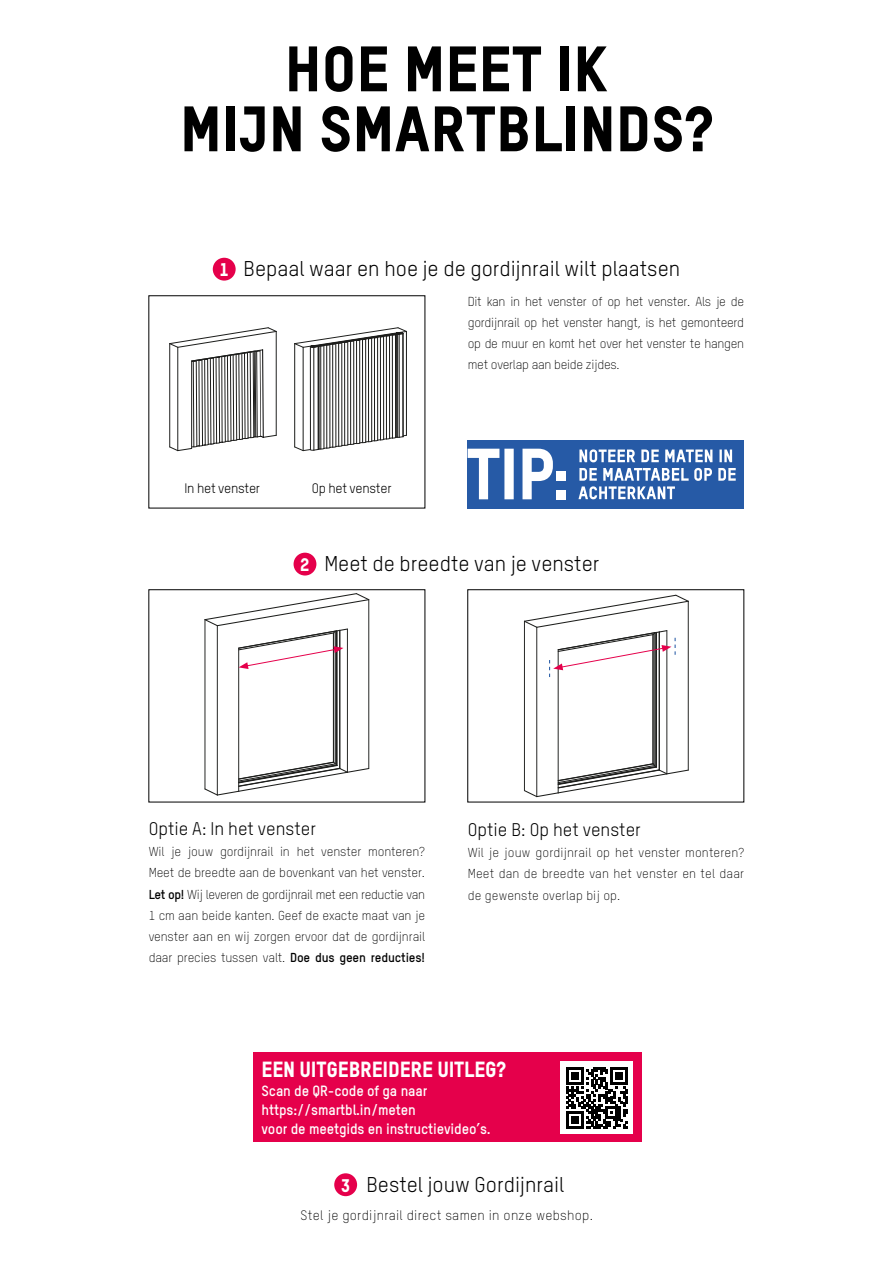
<style>
.page{position:relative;width:893px;height:1263px;background:#fff}
.page>*{position:absolute;margin:0;border:0;box-sizing:border-box;transform-origin:0 0}
.t1{font:63px/60px "TSTARPRO Headline";color:#000;text-align:center}
.t2{font:21.6px "TSTARPRO Headline";letter-spacing:-.01em;color:#fff}
.t3{font:21px "TSTARPRO";color:#000}
.t4{font:18px "TSTARPRO";color:#000}
.t5{font:700 14.7px/18.9px "TSTARPRO";letter-spacing:-.01em;color:#fff}
.t6{font:300 13.5px "TSTARPRO";letter-spacing:.02em;color:#000}
.t7{font:13.5px "TSTARPRO";letter-spacing:-.02em;color:#000}
.t8{font:300 12.75px/21.3px "TSTARPRO";letter-spacing:-.01em;color:#000;text-align:justify}
.s1{font-family:"TSTARPRO Headline";font-size:18px;color:#fff}
.s2{font-weight:700}
</style>
<div class="page">
<hr style="left:558px;top:650px;width:1px;height:143px;background:#1d1e1c">
<hr style="left:667px;top:631px;width:1px;height:143px;background:#1d1e1c">
<hr style="left:688px;top:601px;width:1px;height:169px;background:#1d1e1c">
<hr style="left:536px;top:627px;width:1px;height:170px;background:#1d1e1c">
<hr style="left:524px;top:621px;width:1px;height:170px;background:#1d1e1c">
<hr style="left:654px;top:633px;width:1px;height:132px;background:#1d1e1c">
<hr style="left:653px;top:635px;width:1px;height:129px;background:#1d1e1c">
<hr style="left:659px;top:632px;width:1px;height:138px;background:#1d1e1c">
<svg style="left:524px;top:763px;width:164px;height:34px"></svg>
<hr style="left:656px;top:632px;width:1px;height:135px;background:#1d1e1c">
<hr style="left:340px;top:630px;width:1px;height:138px;background:#1d1e1c">
<hr style="left:238px;top:648px;width:1px;height:143px;background:#1d1e1c">
<hr style="left:347px;top:629px;width:1px;height:143px;background:#1d1e1c">
<hr style="left:369px;top:600px;width:1px;height:168px;background:#1d1e1c">
<hr style="left:217px;top:626px;width:1px;height:169px;background:#1d1e1c">
<hr style="left:205px;top:620px;width:1px;height:169px;background:#1d1e1c">
<hr style="left:335px;top:631px;width:1px;height:133px;background:#1d1e1c">
<hr style="left:333px;top:633px;width:1px;height:129px;background:#1d1e1c">
<hr style="left:339px;top:630px;width:1px;height:138px;background:#1d1e1c">
<hr style="left:337px;top:631px;width:1px;height:134px;background:#1d1e1c">
<svg style="left:205px;top:762px;width:164px;height:33px"></svg>
<hr style="left:336px;top:631px;width:1px;height:134px;background:#1d1e1c">
<div style="left:213px;top:258px;width:23px;height:23px;background:#e5004b;border-radius:50%"></div>
<div style="left:334px;top:1173px;width:23px;height:23px;background:#e5004b;border-radius:50%"></div>
<div style="left:468px;top:440px;width:276px;height:68px;background:#265aa6"></div>
<svg style="left:578px;top:468px;width:158px;height:31px"></svg>
<svg style="left:579px;top:449px;width:153px;height:13px"></svg>
<svg style="left:468px;top:449px;width:85px;height:50px"></svg>
<div style="left:556px;top:471px;width:9px;height:10px;background:#fff"></div>
<div style="left:556px;top:490px;width:9px;height:9px;background:#fff"></div>
<svg style="left:524px;top:595px;width:164px;height:82px"></svg>
<svg style="left:205px;top:593px;width:164px;height:76px"></svg>
<div style="left:294px;top:553px;width:22px;height:22px;background:#e5004b;border-radius:50%"></div>
<hr style="left:276px;top:331px;width:1px;height:104px;background:#1d1e1c">
<hr style="left:169px;top:344px;width:1px;height:103px;background:#1d1e1c">
<svg style="left:170px;top:327px;width:106px;height:124px"></svg>
<hr style="left:294px;top:344px;width:1px;height:103px;background:#1d1e1c">
<svg style="left:295px;top:328px;width:112px;height:123px"></svg>
<div style="left:254px;top:1053px;width:388px;height:89px;background:#e5004b"></div>
<div style="left:561px;top:1061px;width:72px;height:73px;background:#fff"></div>
<svg style="left:566px;top:1067px;width:62px;height:62px"></svg>
<h1 class="t1" style="left:180px;top:37px;width:535px">HOE MEET IK<br>MIJN SMARTBLINDS?</h1>
<h3 class="t3" style="left:219px;top:256px;width:462px"><span class="s1">1</span> Bepaal waar en hoe je de gordijnrail wilt plaatsen</h3>
<p class="t7" style="left:185px;top:480px;width:77px">In het venster</p>
<p class="t7" style="left:312px;top:480px;width:81px">Op het venster</p>
<p class="t8" style="left:468px;top:290px;width:278px">Dit kan in het venster of op het venster. Als je de gordijnrail op het venster hangt, is het gemonteerd op de muur en komt het over het venster te hangen met overlap aan beide zijdes.</p>
<h3 class="t3" style="left:300px;top:551px;width:301px"><span class="s1">2</span> Meet de breedte van je venster</h3>
<h3 class="t4" style="left:149px;top:818px;width:169px">Optie A: In het venster</h3>
<p class="t8" style="left:149px;top:841px;width:278px">Wil je jouw gordijnrail in het venster monteren?<br>Meet de breedte aan de bovenkant van het venster.<br><span class="s2">Let op!</span> Wij leveren de gordijnrail met een reductie van 1 cm aan beide kanten. Geef de exacte maat van je venster aan en wij zorgen ervoor dat de gordijnrail daar precies tussen valt. <span class="s2">Doe dus geen reducties!</span></p>
<h3 class="t4" style="left:468px;top:818px;width:175px">Optie B: Op het venster</h3>
<p class="t8" style="left:468px;top:842px;width:278px">Wil je jouw gordijnrail op het venster monteren?<br>Meet dan de breedte van het venster en tel daar de gewenste overlap bij op.</p>
<h2 class="t2" style="left:262px;top:1056px;width:246px">EEN UITGEBREIDERE UITLEG?</h2>
<p class="t5" style="left:262px;top:1081px;width:231px">Scan de QR-code of ga naar https://smartbl.in/meten<br>voor de meetgids en instructievideo’s.</p>
<h3 class="t3" style="left:341px;top:1171px;width:225px"><span class="s1">3</span> Bestel jouw Gordijnrail</h3>
<p class="t6" style="left:301px;top:1207px;width:294px">Stel je gordijnrail direct samen in onze webshop.</p>
</div>
